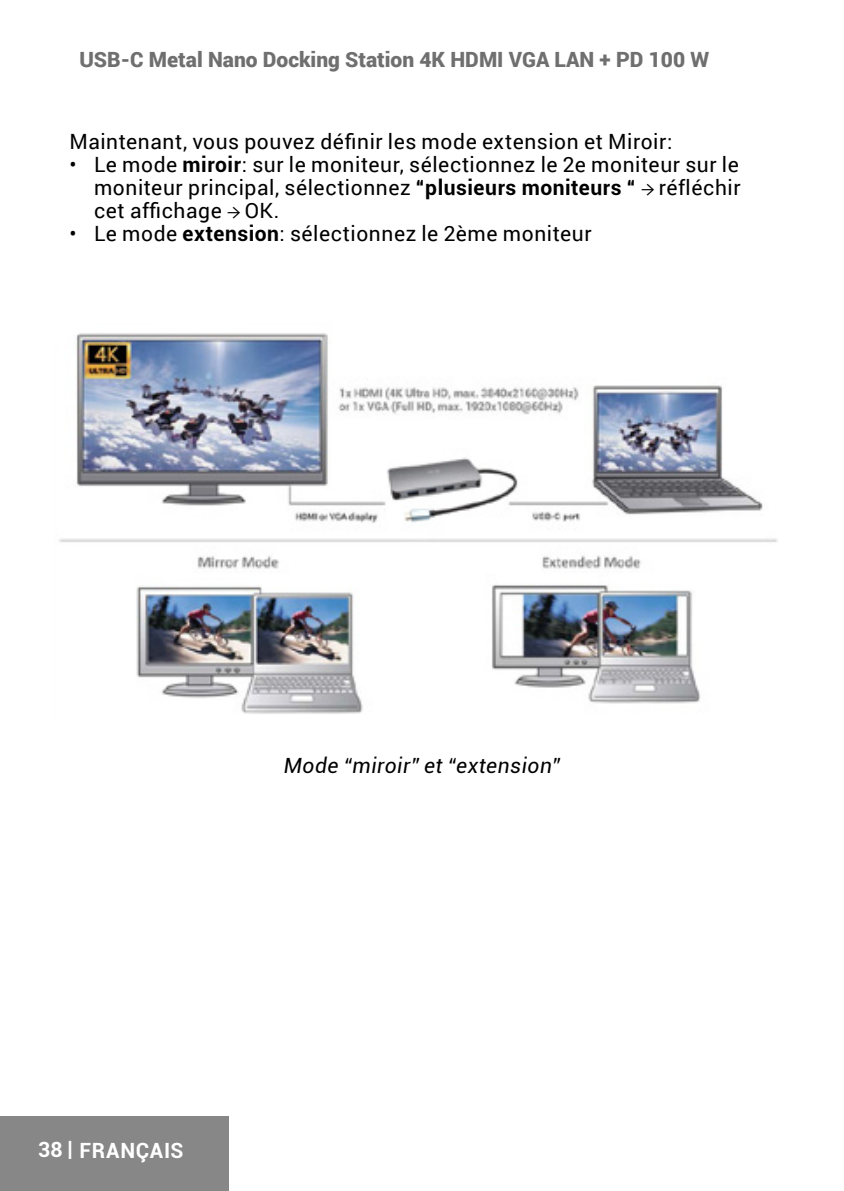
<style>
.page{position:relative;width:844px;height:1191px;background:#fff}
.page>*{position:absolute;margin:0;border:0;box-sizing:border-box;transform-origin:0 0}
.t1{font:21px/23.1px "Roboto";letter-spacing:.025em;color:#000;text-align:justify}
.t2{font:900 21px "Roboto";color:#706f6f}
.t3{font:italic 21px "Roboto";letter-spacing:.025em;color:#000}
.t4{font:700 21px "Roboto";letter-spacing:.03em;color:#fff}
.s1{font-weight:700}
.s2{font-family:"Minion Pro"}
</style>
<div class="page">
<div style="left:0;top:1116px;width:228px;height:75px;background:#878787"></div>
<img style="left:59px;top:333px;width:719px;height:381px">
<p class="t2" style="left:79px;top:45px;width:631px">USB-C Metal Nano Docking Station 4K HDMI VGA LAN + PD 100 W</p>
<p class="t1" style="left:69px;top:129px;width:604px">Maintenant, vous pouvez définir les mode extension et Miroir:</p>
<p class="t1" style="left:94px;top:152px;width:648px;text-indent:-25px">• Le mode <span class="s1">miroir</span>: sur le moniteur, sélectionnez le 2e moniteur sur le moniteur principal, sélectionnez <span class="s1">“plusieurs moniteurs “</span> <span class="s2">→</span> réfléchir cet affichage <span class="s2">→</span> OK.</p>
<p class="t1" style="left:69px;top:221px;width:523px">• Le mode <span class="s1">extension</span>: sélectionnez le 2ème moniteur</p>
<p class="t3" style="left:284px;top:750px;width:278px">Mode “miroir” et “extension”</p>
<p class="t4" style="left:38px;top:1135px;width:147px">38 | FRANÇAIS</p>
</div>
